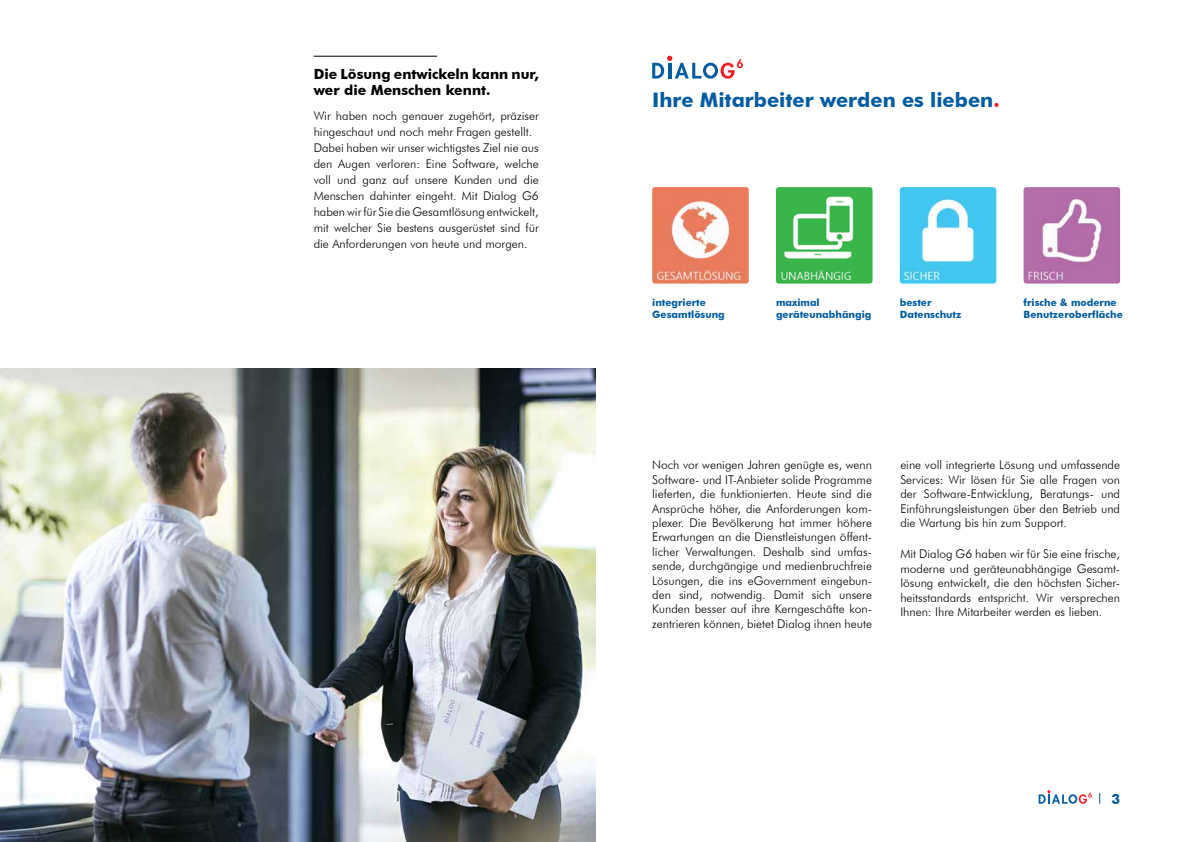
<style>
.page{position:relative;width:1191px;height:842px;background:#fff}
.page>*{position:absolute;margin:0;border:0;box-sizing:border-box;transform-origin:0 0}
.t1{font:700 20px "Futura BT";color:#005ba0}
.t2{font:700 14px/16.8px "Futura BT";color:#000}
.t3{font:700 14px "Futura BT";color:#005ba0}
.t4{font:300 12px/14.4px "Futura BT";color:#000;text-align:justify}
.t5{font:700 10px/12px "Futura BT";color:#005ba0}
.s1{color:#ed1d24}
</style>
<div class="page">
<svg style="left:652px;top:56px;width:91px;height:23px"></svg>
<img style="left:652px;top:187px;width:96px;height:97px">
<img style="left:776px;top:187px;width:96px;height:97px">
<img style="left:899px;top:187px;width:97px;height:97px">
<img style="left:1023px;top:187px;width:97px;height:97px">
<svg style="left:1038px;top:790px;width:53px;height:14px"></svg>
<img style="left:0;top:369px;width:595px;height:473px">
<hr style="left:314px;top:56px;width:123px;height:1px;background:#000">
<p class="t2" style="left:314px;top:65px;width:226px">Die Lösung entwickeln kann nur, wer die Menschen kennt.</p>
<p class="t4" style="left:314px;top:108px;width:226px;line-height:16px;text-align:left">Wir haben noch genauer zugehört, präziser hingeschaut und noch mehr Fragen gestellt.<br>Dabei haben wir unser wichtigstes Ziel nie aus den Augen verloren: Eine Software, welche voll und ganz auf unsere Kunden und die Menschen dahinter eingeht. Mit Dialog G6 haben wir für Sie die Gesamtlösung entwickelt, mit welcher Sie bestens ausgerüstet sind für die Anforderungen von heute und morgen.</p>
<h1 class="t1" style="left:652px;top:88px;width:349px">Ihre Mitarbeiter werden es lieben<span class="s1">.</span></h1>
<p class="t5" style="left:652px;top:297px;width:74px">integrierte<br>Gesamtlösung</p>
<p class="t5" style="left:776px;top:297px;width:97px">maximal geräteunabhängig</p>
<p class="t5" style="left:899px;top:297px;width:63px">bester<br>Datenschutz</p>
<p class="t5" style="left:1023px;top:297px;width:101px">frische &amp; moderne<br>Benutzeroberfläche</p>
<p class="t4" style="left:652px;top:458px;width:221px">Noch vor wenigen Jahren genügte es, wenn Software- und IT-Anbieter solide Programme lieferten, die funktionierten. Heute sind die Ansprüche höher, die Anforderungen kom&shy;plexer. Die Bevölkerung hat immer höhere Erwartungen an die Dienstleistungen öffent&shy;licher Verwaltungen. Deshalb sind umfas&shy;sende, durchgängige und medienbruchfreie Lösungen, die ins eGovernment eingebun&shy;den sind, notwendig. Damit sich unsere Kunden besser auf ihre Kerngeschäfte kon&shy;zentrieren können, bietet Dialog ihnen heute</p>
<p class="t4" style="left:900px;top:458px;width:221px">eine voll integrierte Lösung und umfassende Services: Wir lösen für Sie alle Fragen von der Software-Entwicklung, Beratungs- und Einführungsleistungen über den Betrieb und die Wartung bis hin zum Support.</p>
<p class="t4" style="left:900px;top:547px;width:221px">Mit Dialog G6 haben wir für Sie eine frische, moderne und geräteunabhängige Gesamt&shy;lösung entwickelt, die den höchsten Sicher&shy;heitsstandards entspricht. Wir versprechen Ihnen: Ihre Mitarbeiter werden es lieben.</p>
<p class="t3" style="left:1111px;top:790px;width:10px">3</p>
</div>
